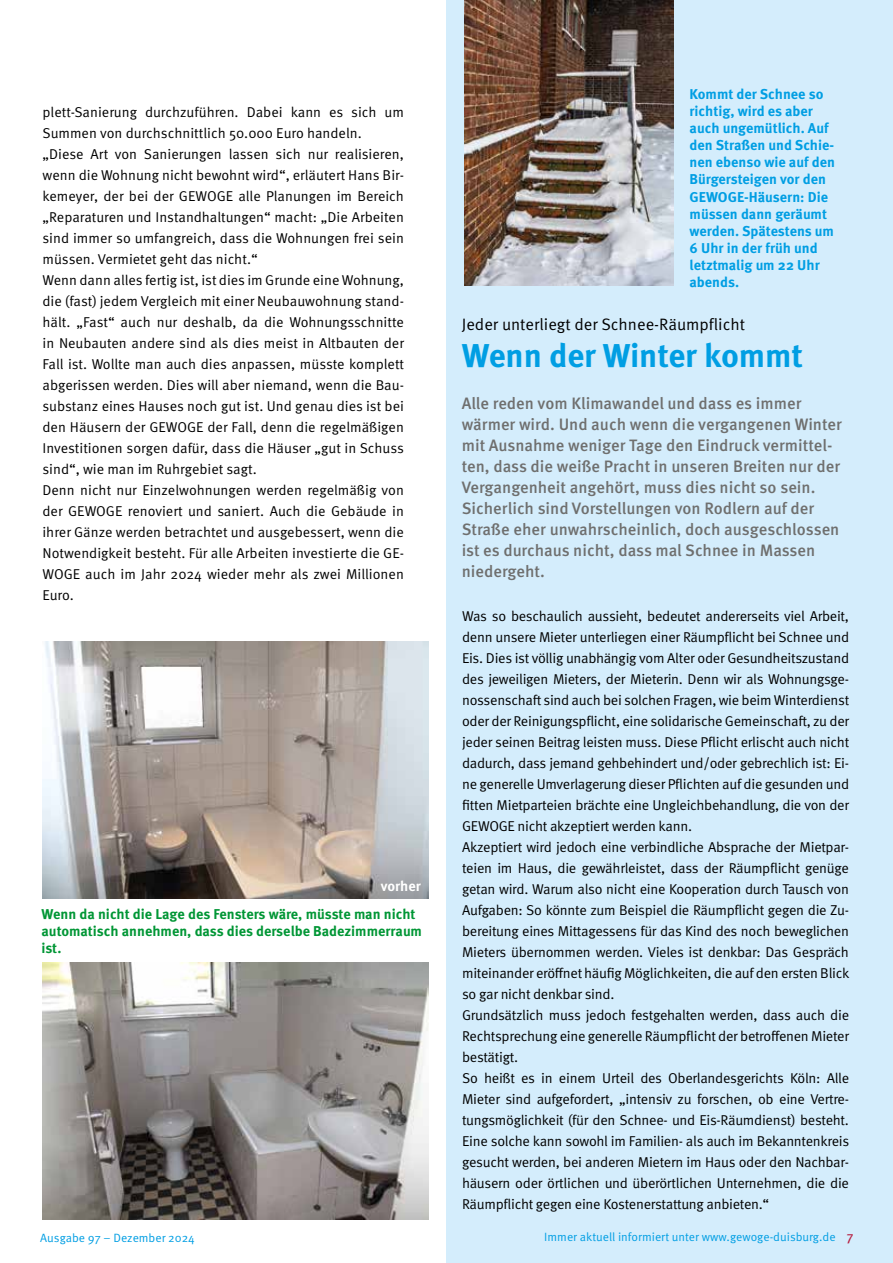
<style>
.page{position:relative;width:893px;height:1263px;background:#fff}
.page>*{position:absolute;margin:0;border:0;box-sizing:border-box;transform-origin:0 0}
.t1{font:700 33px "Meta Pro";letter-spacing:-.005em;color:#009ee3}
.t2{font:500 16.5px/21px "Meta Pro";color:#6f6f6e}
.t3{font:16.5px "Meta Pro Norm";color:#000}
.t4{font:14.25px/21px "Meta Pro Norm";letter-spacing:-.02em;color:#000}
.t5{font:14.25px/21px "Meta Pro Norm";color:#000}
.t6{font:700 14.25px/17.1px "Meta Pro";color:#009ee3}
.t7{font:700 14.25px/17.1px "Meta Pro";color:#009635}
.t8{font:700 14.25px "Meta Pro";color:#fff}
.t9{font:13.5px "Meta Pro";color:#b61c3e}
.t10{font:12px "Meta Pro Norm";color:#009ee3}
</style>
<div class="page">
<img style="left:43px;top:641px;width:386px;height:258px">
<img style="left:43px;top:962px;width:386px;height:257px">
<div style="left:446px;top:0;width:447px;height:1263px;background:#d4edfc"></div>
<img style="left:465px;top:0;width:208px;height:286px">
<p class="t5" style="left:43px;top:101px;width:363px">plett-Sanierung durchzuführen. Dabei kann es sich um Summen von durchschnittlich 50.000 Euro handeln. „Diese Art von Sanierungen lassen sich nur realisieren, wenn die Wohnung nicht bewohnt wird“, erläutert Hans Bir&shy;kemeyer, der bei der GEWOGE alle Planungen im Bereich „Reparaturen und Instandhaltungen“ macht: „Die Arbeiten sind immer so umfangreich, dass die Wohnungen frei sein müssen. Vermietet geht das nicht.“<br>Wenn dann alles fertig ist, ist dies im Grunde eine Wohnung, die (fast) jedem Vergleich mit einer Neubauwohnung stand&shy;hält. „Fast“ auch nur deshalb, da die Wohnungsschnitte in Neubauten andere sind als dies meist in Altbauten der Fall ist. Wollte man auch dies anpassen, müsste komplett abgerissen werden. Dies will aber niemand, wenn die Bau&shy;substanz eines Hauses noch gut ist. Und genau dies ist bei den Häusern der GEWOGE der Fall, denn die regelmäßigen Investitionen sorgen dafür, dass die Häuser „gut in Schuss sind“, wie man im Ruhrgebiet sagt.<br>Denn nicht nur Einzelwohnungen werden regelmäßig von der GEWOGE renoviert und saniert. Auch die Gebäude in ihrer Gänze werden betrachtet und ausgebessert, wenn die Notwendigkeit besteht. Für alle Arbeiten investierte die GE-WOGE auch im Jahr 2024 wieder mehr als zwei Millionen Euro.</p>
<p class="t8" style="left:381px;top:875px;width:42px">vorher</p>
<p class="t7" style="left:41px;top:905px;width:382px">Wenn da nicht die Lage des Fensters wäre, müsste man nicht automatisch annehmen, dass dies derselbe Badezimmerraum ist.</p>
<p class="t6" style="left:690px;top:85px;width:147px">Kommt der Schnee so richtig, wird es aber auch ungemütlich. Auf den Straßen und Schie&shy;nen ebenso wie auf den<br>Bürgersteigen vor den<br>GEWOGE-Häusern: Die müssen dann geräumt werden. Spätestens um<br>6 Uhr in der früh und letztmalig um 22 Uhr abends.</p>
<p class="t3" style="left:462px;top:311px;width:285px">Jeder unterliegt der Schnee-Räumpflicht</p>
<h1 class="t1" style="left:462px;top:330px;width:343px">Wenn der Winter kommt</h1>
<p class="t2" style="left:462px;top:392px;width:382px">Alle reden vom Klimawandel und dass es immer wärmer wird. Und auch wenn die vergangenen Winter mit Ausnahme weniger Tage den Eindruck vermittel&shy;ten, dass die weiße Pracht in unseren Breiten nur der Vergangenheit angehört, muss dies nicht so sein.<br>Sicherlich sind Vorstellungen von Rodlern auf der Straße eher unwahrscheinlich, doch ausgeschlossen ist es durchaus nicht, dass mal Schnee in Massen niedergeht.</p>
<p class="t4" style="left:462px;top:605px;width:389px">Was so beschaulich aussieht, bedeutet andererseits viel Arbeit, denn unsere Mieter unterliegen einer Räumpflicht bei Schnee und Eis. Dies ist völlig unabhängig vom Alter oder Gesundheitszustand des jeweiligen Mieters, der Mieterin. Denn wir als Wohnungsge&shy;nossenschaft sind auch bei solchen Fragen, wie beim Winterdienst oder der Reinigungspflicht, eine solidarische Gemeinschaft, zu der jeder seinen Beitrag leisten muss. Diese Pflicht erlischt auch nicht dadurch, dass jemand gehbehindert und/oder gebrechlich ist: Ei&shy;ne generelle Umverlagerung dieser Pflichten auf die gesunden und fitten Mietparteien brächte eine Ungleichbehandlung, die von der GEWOGE nicht akzeptiert werden kann.<br>Akzeptiert wird jedoch eine verbindliche Absprache der Mietpar&shy;teien im Haus, die gewährleistet, dass der Räumpflicht genüge getan wird. Warum also nicht eine Kooperation durch Tausch von Aufgaben: So könnte zum Beispiel die Räumpflicht gegen die Zu&shy;bereitung eines Mittagessens für das Kind des noch beweglichen Mieters übernommen werden. Vieles ist denkbar: Das Gespräch miteinander eröffnet häufig Möglichkeiten, die auf den ersten Blick so gar nicht denkbar sind.<br>Grundsätzlich muss jedoch festgehalten werden, dass auch die Rechtsprechung eine generelle Räumpflicht der betroffenen Mieter bestätigt.<br>So heißt es in einem Urteil des Oberlandesgerichts Köln: Alle Mieter sind aufgefordert, „intensiv zu forschen, ob eine Vertre&shy;tungsmöglichkeit (für den Schnee- und Eis-Räumdienst) besteht.<br>Eine solche kann sowohl im Familien- als auch im Bekanntenkreis gesucht werden, bei anderen Mietern im Haus oder den Nachbar&shy;häusern oder örtlichen und überörtlichen Unternehmen, die die Räumpflicht gegen eine Kostenerstattung anbieten.“</p>
<p class="t10" style="left:40px;top:1228px;width:156px">Ausgabe 97 – Dezember 2024</p>
<p class="t10" style="left:544px;top:1228px;width:293px">Immer aktuell informiert unter www.gewoge-duisburg.de</p>
<p class="t9" style="left:847px;top:1226px;width:8px">7</p>
</div>
